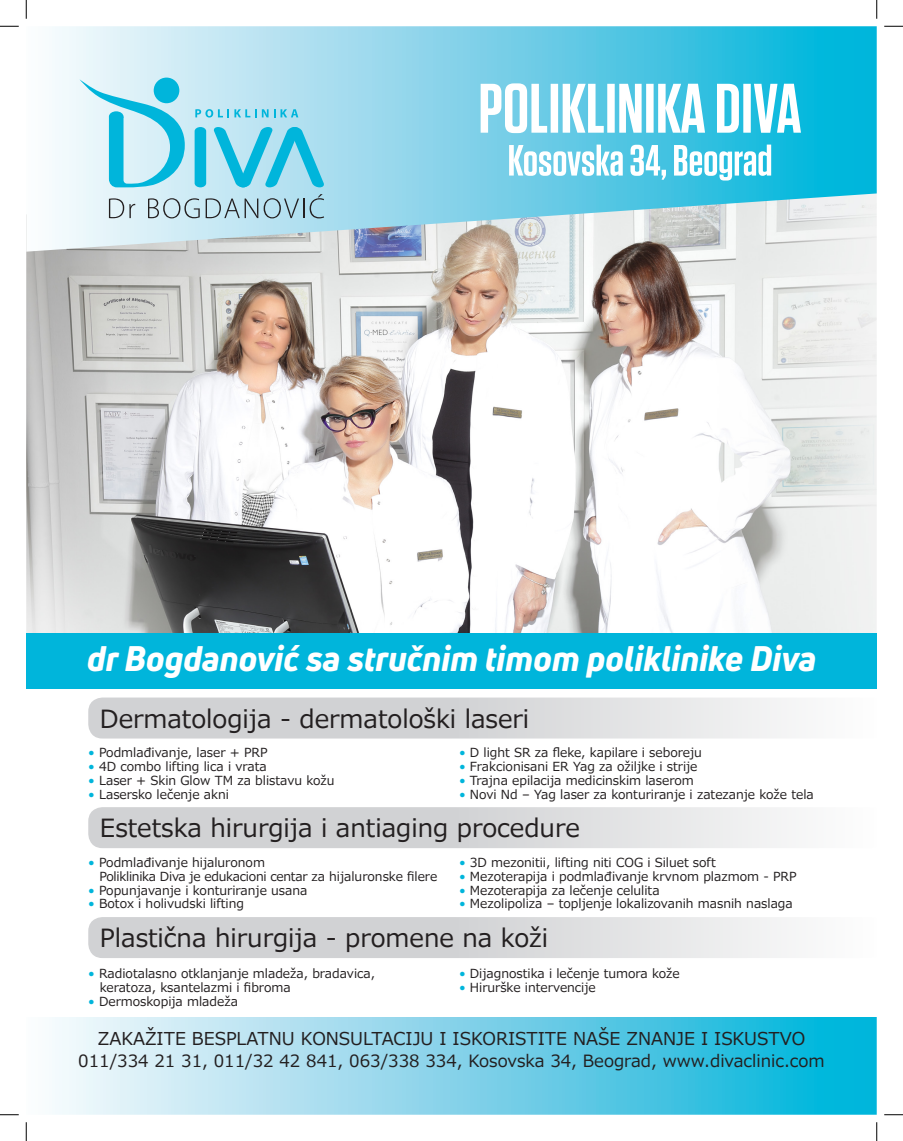
<style>
.page{position:relative;width:903px;height:1141px;background:#fff}
.page>*{position:absolute;margin:0;border:0;box-sizing:border-box;transform-origin:0 0}
.t1{font:italic 800 34.75px "Uni Neue";color:#fff}
.t2{font:25px "Meiryo";color:#231f20}
.t3{font:17.75px "Meiryo";color:#231f20}
.t4{font:16.88px "Meiryo";color:#231f20}
.t5{font:12.5px "Meiryo";color:#231f20}
.t6{font:12.5px "Meiryo";letter-spacing:-.02em;color:#231f20}
.s1{color:#00b5db}
</style>
<div class="page">
<svg style="left:52px;top:1017px;width:825px;height:97px"></svg>
<img style="left:26px;top:252px;width:851px;height:381px">
<svg style="left:26px;top:26px;width:851px;height:226px"></svg>
<svg style="left:509px;top:144px;width:262px;height:36px"></svg>
<svg style="left:481px;top:83px;width:320px;height:50px"></svg>
<svg style="left:109px;top:198px;width:26px;height:20px"></svg>
<svg style="left:148px;top:198px;width:52px;height:20px"></svg>
<svg style="left:206px;top:198px;width:52px;height:20px"></svg>
<svg style="left:264px;top:198px;width:40px;height:20px"></svg>
<svg style="left:310px;top:194px;width:14px;height:24px"></svg>
<svg style="left:195px;top:109px;width:103px;height:8px"></svg>
<svg style="left:80px;top:79px;width:105px;height:108px"></svg>
<div style="left:154px;top:78px;width:25px;height:25px;background:#00b5db;border-radius:50%"></div>
<svg style="left:195px;top:127px;width:11px;height:60px"></svg>
<svg style="left:213px;top:127px;width:112px;height:60px"></svg>
<div style="left:26px;top:633px;width:851px;height:55px;background:#00b5db"></div>
<svg style="left:88px;top:697px;width:701px;height:41px"></svg>
<svg style="left:88px;top:807px;width:701px;height:41px"></svg>
<svg style="left:88px;top:917px;width:701px;height:40px"></svg>
<svg style="left:0;top:25px;width:19px;height:2px"></svg>
<svg style="left:884px;top:25px;width:19px;height:2px"></svg>
<svg style="left:0;top:1114px;width:19px;height:1px"></svg>
<svg style="left:884px;top:1114px;width:19px;height:1px"></svg>
<svg style="left:25px;top:0;width:2px;height:19px"></svg>
<svg style="left:25px;top:1122px;width:2px;height:18px"></svg>
<svg style="left:876px;top:0;width:1px;height:19px"></svg>
<svg style="left:876px;top:1122px;width:1px;height:18px"></svg>
<p class="t1" style="left:87px;top:634px;width:731px">dr Bogdanović sa stručnim timom poliklinike Diva</p>
<p class="t2" style="left:100px;top:701px;width:431px">Dermatologija - dermatološki laseri</p>
<p class="t5" style="left:88px;top:744px;width:181px"><span class="s1">•</span> Podmlađivanje, laser + PRP</p>
<p class="t5" style="left:88px;top:757px;width:180px"><span class="s1">•</span> 4D combo lifting lica i vrata</p>
<p class="t5" style="left:88px;top:771px;width:248px"><span class="s1">•</span> Laser + Skin Glow TM za blistavu kožu</p>
<p class="t5" style="left:88px;top:785px;width:142px"><span class="s1">•</span> Lasersko lečenje akni</p>
<p class="t5" style="left:459px;top:744px;width:244px"><span class="s1">•</span> D light SR za fleke, kapilare i seboreju</p>
<p class="t5" style="left:459px;top:757px;width:240px"><span class="s1">•</span> Frakcionisani ER Yag za ožiljke i strije</p>
<p class="t5" style="left:459px;top:771px;width:236px"><span class="s1">•</span> Trajna epilacija medicinskim laserom</p>
<p class="t5" style="left:459px;top:785px;width:356px"><span class="s1">•</span> Novi Nd – Yag laser za konturiranje i zatezanje kože tela</p>
<p class="t2" style="left:100px;top:810px;width:481px">Estetska hirurgija i antiaging procedure</p>
<p class="t5" style="left:88px;top:853px;width:178px"><span class="s1">•</span> Podmlađivanje hijaluronom</p>
<p class="t6" style="left:100px;top:867px;width:339px">Poliklinika Diva je edukacioni centar za hijaluronske filere</p>
<p class="t5" style="left:88px;top:881px;width:221px"><span class="s1">•</span> Popunjavanje i konturiranje usana</p>
<p class="t5" style="left:88px;top:895px;width:157px"><span class="s1">•</span> Botox i holivudski lifting</p>
<p class="t5" style="left:459px;top:853px;width:258px"><span class="s1">•</span> 3D mezonitii, lifting niti COG i Siluet soft</p>
<p class="t5" style="left:459px;top:867px;width:339px"><span class="s1">•</span> Mezoterapija i podmlađivanje krvnom plazmom - PRP</p>
<p class="t5" style="left:459px;top:881px;width:202px"><span class="s1">•</span> Mezoterapija za lečenje celulita</p>
<p class="t5" style="left:459px;top:895px;width:335px"><span class="s1">•</span> Mezolipoliza – topljenje lokalizovanih masnih naslaga</p>
<p class="t2" style="left:100px;top:920px;width:450px">Plastična hirurgija - promene na koži</p>
<p class="t5" style="left:459px;top:964px;width:222px"><span class="s1">•</span> Dijagnostika i lečenje tumora kože</p>
<p class="t5" style="left:459px;top:978px;width:138px"><span class="s1">•</span> Hirurške intervencije</p>
<p class="t3" style="left:98px;top:1026px;width:709px">ZAKAŽITE BESPLATNU KONSULTACIJU I ISKORISTITE NAŠE ZNANJE I ISKUSTVO</p>
<p class="t4" style="left:78px;top:1049px;width:748px">011/334 21 31, 011/32 42 841, 063/338 334, Kosovska 34, Beograd, www.divaclinic.com</p>
<p class="t5" style="left:88px;top:964px;width:288px"><span class="s1">•</span> Radiotalasno otklanjanje mladeža, bradavica,</p>
<p class="t5" style="left:100px;top:978px;width:193px">keratoza, ksantelazmi i fibroma</p>
<p class="t5" style="left:88px;top:992px;width:151px"><span class="s1">•</span> Dermoskopija mladeža</p>
</div>
